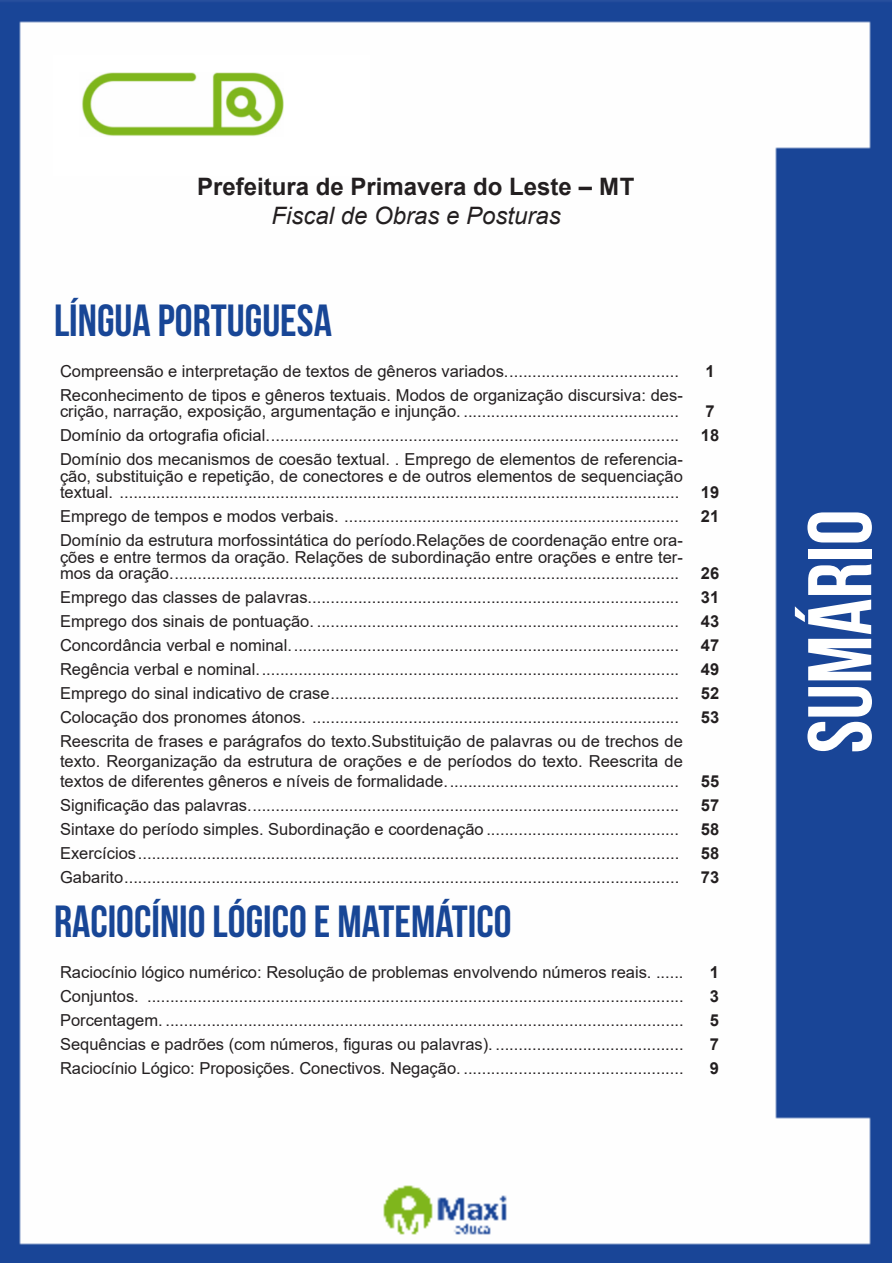
<style>
.page{position:relative;width:893px;height:1263px;background:#fff}
.page>*{position:absolute;margin:0;border:0;box-sizing:border-box;transform-origin:0 0}
.t1{font:700 90px "Bebas Neue";color:#fff}
.t2{font:700 45px "Bebas Neue";color:#184696}
.t3{font:700 24px "Arial";color:#231f20}
.t4{font:italic 24px "Arial";color:#231f20}
.ALTERNATIVAS{font:16.5px/16.5px "Arial";color:#231f20;text-align:justify}
.INDICE{font:700 16.5px "Arial";color:#231f20}
</style>
<div class="page">
<img style="left:0;top:0;width:892px;height:1263px">
<div style="left:53px;top:55px;width:317px;height:121px;background:#fff"></div>
<img style="left:82px;top:72px;width:201px;height:64px">
<p class="t3" style="left:197px;top:170px;width:439px">Prefeitura de Primavera do Leste – MT</p>
<p class="t4" style="left:271px;top:200px;width:291px">Fiscal de Obras e Posturas</p>
<p class="t2" style="left:54px;top:295px;width:279px">LÍNGUA PORTUGUESA</p>
<p class="ALTERNATIVAS" style="left:60px;top:363px;width:620px">Compreensão e interpretação de textos de gêneros variados......................................</p>
<p class="INDICE" style="left:705px;top:359px;width:11px">1</p>
<p class="ALTERNATIVAS" style="left:60px;top:387px;width:624px">Reconhecimento de tipos e gêneros textuais. Modos de organização discursiva: des&shy;crição, narração, exposição, argumentação e injunção. ...............................................</p>
<p class="INDICE" style="left:705px;top:400px;width:11px">7</p>
<p class="ALTERNATIVAS" style="left:60px;top:427px;width:621px">Domínio da ortografia oficial..........................................................................................</p>
<p class="INDICE" style="left:701px;top:424px;width:20px">18</p>
<p class="ALTERNATIVAS" style="left:60px;top:451px;width:624px">Domínio dos mecanismos de coesão textual. . Emprego de elementos de referencia&shy;ção, substituição e repetição, de conectores e de outros elementos de sequenciação textual. ..........................................................................................................................</p>
<p class="INDICE" style="left:701px;top:481px;width:20px">19</p>
<p class="ALTERNATIVAS" style="left:60px;top:508px;width:621px">Emprego de tempos e modos verbais. .........................................................................</p>
<p class="INDICE" style="left:701px;top:505px;width:20px">21</p>
<p class="ALTERNATIVAS" style="left:60px;top:532px;width:624px">Domínio da estrutura morfossintática do período.Relações de coordenação entre ora&shy;ções e entre termos da oração. Relações de subordinação entre orações e entre ter&shy;mos da oração...............................................................................................................</p>
<p class="INDICE" style="left:701px;top:562px;width:20px">26</p>
<p class="ALTERNATIVAS" style="left:60px;top:589px;width:621px">Emprego das classes de palavras.................................................................................</p>
<p class="INDICE" style="left:701px;top:586px;width:20px">31</p>
<p class="ALTERNATIVAS" style="left:60px;top:613px;width:621px">Emprego dos sinais de pontuação. ...............................................................................</p>
<p class="INDICE" style="left:701px;top:610px;width:20px">43</p>
<p class="ALTERNATIVAS" style="left:60px;top:637px;width:621px">Concordância verbal e nominal.....................................................................................</p>
<p class="INDICE" style="left:701px;top:634px;width:20px">47</p>
<p class="ALTERNATIVAS" style="left:60px;top:661px;width:621px">Regência verbal e nominal............................................................................................</p>
<p class="INDICE" style="left:701px;top:658px;width:20px">49</p>
<p class="ALTERNATIVAS" style="left:60px;top:685px;width:621px">Emprego do sinal indicativo de crase............................................................................</p>
<p class="INDICE" style="left:701px;top:682px;width:20px">52</p>
<p class="ALTERNATIVAS" style="left:60px;top:709px;width:621px">Colocação dos pronomes átonos. ................................................................................</p>
<p class="INDICE" style="left:701px;top:706px;width:20px">53</p>
<p class="ALTERNATIVAS" style="left:60px;top:732px;width:624px;line-height:19.8px">Reescrita de frases e parágrafos do texto.Substituição de palavras ou de trechos de texto. Reorganização da estrutura de orações e de períodos do texto. Reescrita de textos de diferentes gêneros e níveis de formalidade...................................................</p>
<p class="INDICE" style="left:701px;top:769px;width:20px">55</p>
<p class="ALTERNATIVAS" style="left:60px;top:797px;width:621px">Significação das palavras..............................................................................................</p>
<p class="INDICE" style="left:701px;top:793px;width:20px">57</p>
<p class="ALTERNATIVAS" style="left:60px;top:821px;width:620px">Sintaxe do período simples. Subordinação e coordenação ..........................................</p>
<p class="INDICE" style="left:701px;top:818px;width:20px">58</p>
<p class="ALTERNATIVAS" style="left:60px;top:845px;width:621px">Exercícios......................................................................................................................</p>
<p class="INDICE" style="left:701px;top:842px;width:20px">58</p>
<p class="ALTERNATIVAS" style="left:60px;top:869px;width:621px">Gabarito.........................................................................................................................</p>
<p class="INDICE" style="left:701px;top:866px;width:20px">73</p>
<p class="t2" style="left:54px;top:897px;width:459px">RACIOCÍNIO LÓGICO E MATEMÁTICO</p>
<p class="ALTERNATIVAS" style="left:60px;top:964px;width:625px">Raciocínio lógico numérico: Resolução de problemas envolvendo números reais. ......</p>
<p class="INDICE" style="left:710px;top:961px;width:11px">1</p>
<p class="ALTERNATIVAS" style="left:60px;top:988px;width:625px">Conjuntos. .....................................................................................................................</p>
<p class="INDICE" style="left:710px;top:985px;width:11px">3</p>
<p class="ALTERNATIVAS" style="left:60px;top:1012px;width:625px">Porcentagem. .................................................................................................................</p>
<p class="INDICE" style="left:710px;top:1009px;width:11px">5</p>
<p class="ALTERNATIVAS" style="left:60px;top:1036px;width:625px">Sequências e padrões (com números, figuras ou palavras). .........................................</p>
<p class="INDICE" style="left:710px;top:1033px;width:11px">7</p>
<p class="ALTERNATIVAS" style="left:60px;top:1060px;width:625px">Raciocínio Lógico: Proposições. Conectivos. Negação. ................................................</p>
<p class="INDICE" style="left:710px;top:1057px;width:11px">9</p>
<h1 class="t1" style="left:791px;top:753px;width:245px;rotate:-90deg">SUMÁRIO</h1>
</div>
